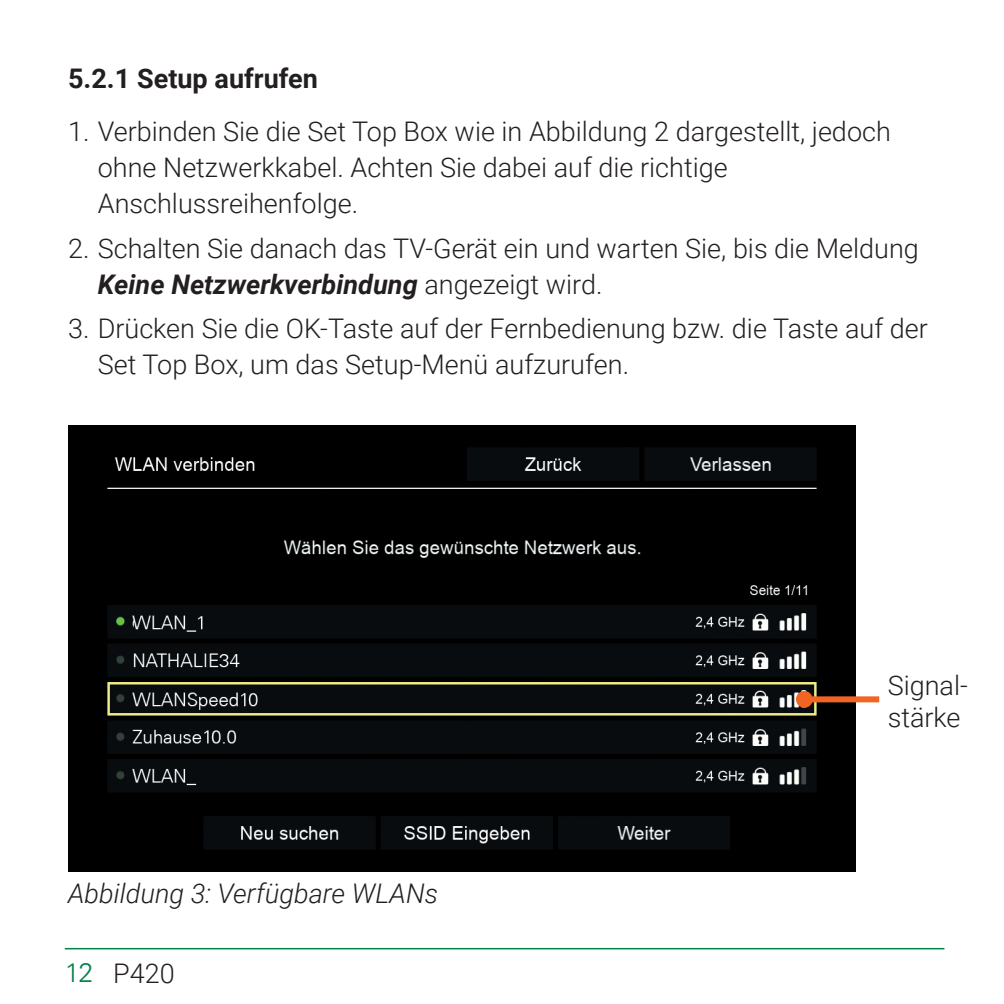
<style>
.page{position:relative;width:1004px;height:1004px;background:#fff}
.page>*{position:absolute;margin:0;border:0;box-sizing:border-box;transform-origin:0 0}
.t1{font:300 27px/36px "Roboto";color:#231f20}
.t2{font:italic 300 27px "Roboto";color:#231f20}
.t3{font:700 27px "Roboto";color:#231f20}
.s1{font-weight:700;font-style:italic}
.s2{font-family:"Univers LT";color:#008348}
</style>
<div class="page">
<hr style="left:65px;top:947px;width:879px;height:2px;background:#008348">
<img style="left:68px;top:425px;width:787px;height:446px">
<div style="left:804px;top:696px;width:75px;height:6px;background:#f16522"></div>
<div style="left:796px;top:691px;width:16px;height:16px;background:#f16522;border-radius:50%"></div>
<p class="t3" style="left:68px;top:60px;width:251px">5.2.1 Setup aufrufen</p>
<p class="t1" style="left:98px;top:113px;width:794px;text-indent:-30px">1. Verbinden Sie die Set Top Box wie in Abbildung 2 dargestellt, jedoch ohne Netzwerkkabel. Achten Sie dabei auf die richtige<br>Anschluss--reihenfolge.</p>
<p class="t1" style="left:98px;top:229px;width:822px;text-indent:-30px">2. Schalten Sie danach das TV-Gerät ein und warten Sie, bis die Meldung<br><span class="s1">Keine Netzwerkverbindung</span> angezeigt wird.</p>
<p class="t1" style="left:98px;top:310px;width:831px;text-indent:-30px">3. Drücken Sie die OK-Taste auf der Fernbedienung bzw. die Taste auf der<br>Set Top Box, um das Setup-Menü aufzurufen.</p>
<p class="t2" style="left:68px;top:874px;width:371px">Abbildung 3: Verfügbare WLANs</p>
<p class="t1" style="left:65px;top:954px;width:111px"><span class="s2">12</span> P420</p>
<p class="t1" style="left:887px;top:667px;width:80px;line-height:32.4px">Signal&shy;stärke</p>
</div>
